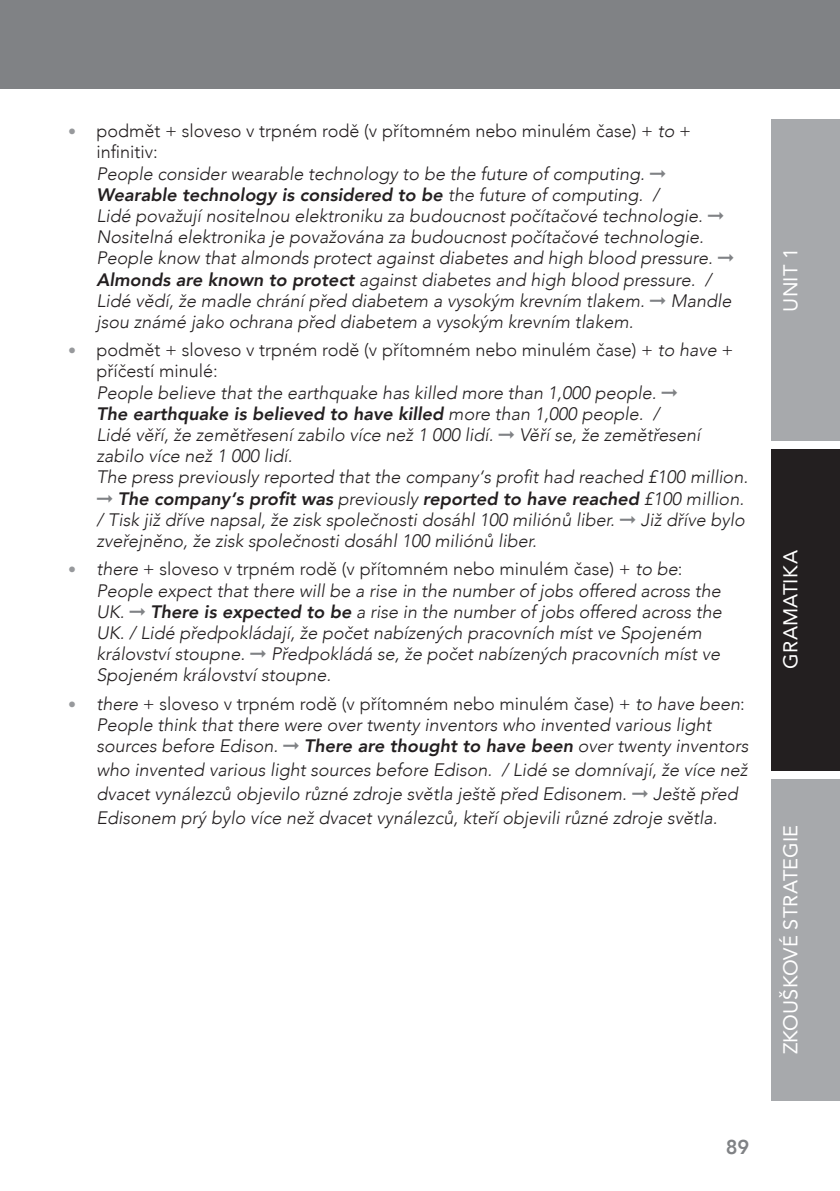
<style>
.page{position:relative;width:840px;height:1191px;background:#fff}
.page>*{position:absolute;margin:0;border:0;box-sizing:border-box;transform-origin:0 0}
.t1{font:20px "Avenir";letter-spacing:.01em;color:#fff}
.t2{font:800 20px "Avenir";color:#808285}
.t3{font:italic 300 18px/21.2px "Avenir";color:#231f20}
.s1{font-style:normal;font-size:16px;color:#97999c}
.s2{font-style:normal}
.s3{color:#808285}
.s4{font-weight:800}
</style>
<div class="page">
<div style="left:771px;top:119px;width:68px;height:321px;background:#a7a9ac"></div>
<div style="left:771px;top:779px;width:68px;height:321px;background:#a7a9ac"></div>
<div style="left:771px;top:449px;width:68px;height:321px;background:#231f20"></div>
<div style="left:0;top:0;width:839px;height:88px;background:#808285"></div>
<p class="t3" style="left:96px;top:121px;width:639px;text-indent:-28px"><span class="s1">•</span> <span class="s2">podmět + sloveso v trpném rodě (v přítomném nebo minulém čase) +</span> to <span class="s2">+ infinitiv:<br></span>People consider wearable technology to be the future of computing. <span class="s3">➞ </span><span class="s4">Wearable technology is considered to be</span> the future of computing. /<br>Lidé považují nositelnou elektroniku za budoucnost počítačové technologie. <span class="s3">➞ </span>Nositelná elektronika je považována za budoucnost počítačové technologie.<br>People know that almonds protect against diabetes and high blood pressure. <span class="s3">➞ </span><span class="s4">Almonds are known to protect</span> against diabetes and high blood pressure. / Lidé vědí, že madle chrání před diabetem a vysokým krevním tlakem. <span class="s3">➞</span> Mandle jsou známé jako ochrana před diabetem a vysokým krevním tlakem.</p>
<p class="t3" style="left:96px;top:340px;width:652px;text-indent:-28px"><span class="s1">•</span> <span class="s2">podmět + sloveso v trpném rodě (v přítomném nebo minulém čase) +</span> to have <span class="s2">+ příčestí minulé:<br></span>People believe that the earthquake has killed more than 1,000 people. <span class="s3">➞<br></span><span class="s4">The earthquake is believed to have killed</span> more than 1,000 people. /<br>Lidé věří, že zemětřesení zabilo více než 1 000 lidí. <span class="s3">➞</span> Věří se, že zemětřesení zabilo více než 1 000 lidí.<br>The press previously reported that the company‘s profit had reached £100 million. <span class="s3">➞</span> <span class="s4">The company‘s profit was</span> previously <span class="s4">reported to have reached</span> £100 million. / Tisk již dříve napsal, že zisk společnosti dosáhl 100 miliónů liber. <span class="s3">➞</span> Již dříve bylo zveřejněno, že zisk společnosti dosáhl 100 miliónů liber.</p>
<p class="t3" style="left:96px;top:559px;width:626px;text-indent:-28px"><span class="s1">•</span> there <span class="s2">+ sloveso v trpném rodě (v přítomném nebo minulém čase) +</span> to be<span class="s2">:<br></span>People expect that there will be a rise in the number of jobs offered across the UK. <span class="s3">➞</span> <span class="s4">There is expected to be</span> a rise in the number of jobs offered across the UK. / Lidé předpokládají, že počet nabízených pracovních míst ve Spojeném království stoupne. <span class="s3">➞</span> Předpokládá se, že počet nabízených pracovních míst ve Spojeném království stoupne.</p>
<p class="t3" style="left:96px;top:693px;width:653px;text-indent:-28px"><span class="s1">•</span> there <span class="s2">+ sloveso v trpném rodě (v přítomném nebo minulém čase) +</span> to have been<span class="s2">:<br></span>People think that there were over twenty inventors who invented various light sources before Edison. <span class="s3">➞</span> <span class="s4">There are thought to have been</span> over twenty inventors</p>
<p class="t3" style="left:96px;top:758px;width:652px;line-height:24px">who invented various light sources before Edison. / Lidé se domnívají, že více než dvacet vynálezců objevilo různé zdroje světla ještě před Edisonem. <span class="s3">➞</span> Ještě před<br>Edisonem prý bylo více než dvacet vynálezců, kteří objevili různé zdroje světla.</p>
<p class="t1" style="left:777px;top:311px;width:65px;rotate:-90deg">UNIT 1</p>
<p class="t1" style="left:777px;top:669px;width:120px;rotate:-90deg">GRAMATIKA</p>
<p class="t1" style="left:777px;top:1054px;width:231px;rotate:-90deg">ZKOUŠKOVÉ STRATEGIE</p>
<p class="t2" style="left:725px;top:1134px;width:25px">89</p>
</div>
